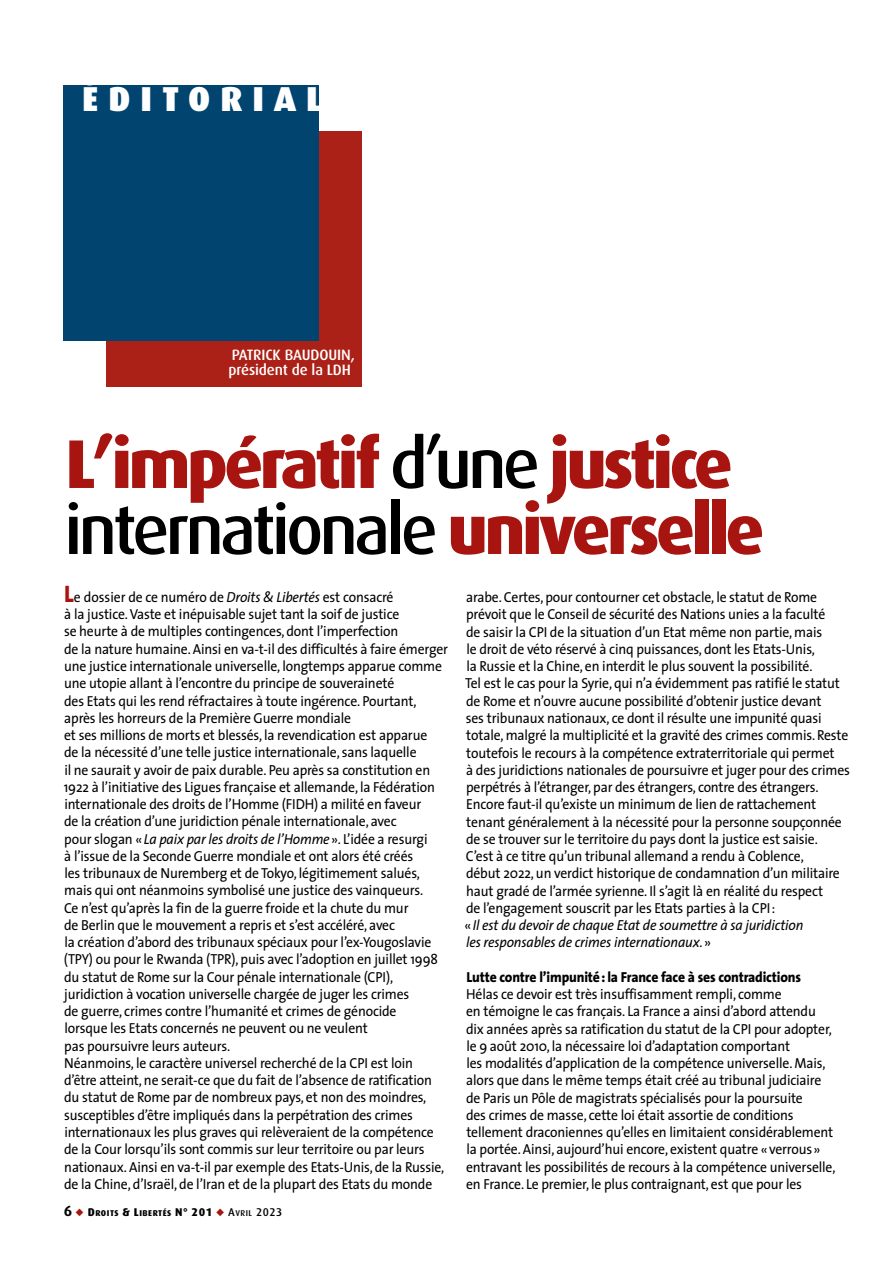
<style>
.page{position:relative;width:893px;height:1263px;background:#fff}
.page>*{position:absolute;margin:0;border:0;box-sizing:border-box;transform-origin:0 0}
.t1{font:800 69px/66px "Dax";letter-spacing:-.055em;color:#a81511}
.t2{font:900 34.65px "Dax";letter-spacing:.29em;color:#fff}
.t3{font:500 15px/15px "Dax";letter-spacing:-.01em;color:#fff}
.t4{font:14.55px/17.2px "The Sans";letter-spacing:-.01em;color:#000;scale:.94 1}
.t5{font:800 14.55px "The Sans";letter-spacing:-.01em;color:#000;scale:.94 1}
.t6{font:800 8.4px "Dax";letter-spacing:.06em;color:#000}
.s1{font-weight:500;color:#000}
.s2{font-weight:800;font-size:24px;color:#a81511}
.s3{font-style:italic}
.s4{font-weight:700;font-size:15px}
.s5{color:#a81511}
.s6{font-size:11.25px}
.s7{font-weight:500;font-size:11.25px}
.s8{font-weight:500}
</style>
<div class="page">
<div style="left:106px;top:132px;width:255px;height:255px;background:#ab2117"></div>
<div style="left:64px;top:85px;width:255px;height:255px;background:#00446f"></div>
<h2 class="t2" style="left:82px;top:79px;width:241px">ÉDITORIAL</h2>
<p class="t3" style="left:229px;top:348px;width:128px">patrick baudouin, président de la LDH</p>
<h1 class="t1" style="left:64px;top:431px;width:702px">L’impératif <span class="s1">d’une</span> justice <span class="s1">internationale</span> universelle</h1>
<p class="t4" style="left:64px;top:588px;width:410px"><span class="s2">L</span>e dossier de ce numéro de <span class="s3">Droits &amp; Libertés</span> est consacré<br>à la justice. Vaste et inépuisable sujet tant la soif de justice<br>se heurte à de multiples contingences, dont l’imperfection<br>de la nature humaine. Ainsi en va-t-il des difficultés à faire émerger une justice internationale universelle, longtemps apparue comme une utopie allant à l’encontre du principe de souveraineté<br>des Etats qui les rend réfractaires à toute ingérence. Pourtant, après les horreurs de la Première Guerre mondiale<br>et ses millions de morts et blessés, la revendication est apparue<br>de la nécessité d’une telle justice internationale, sans laquelle<br>il ne saurait y avoir de paix durable. Peu après sa constitution en 1922 à l’initiative des Ligues française et allemande, la Fédération internationale des droits de l’Homme (FIDH) a milité en faveur<br>de la création d’une juridiction pénale internationale, avec<br>pour slogan «<span class="s3">La paix par les droits de l’Homme</span>». L’idée a resurgi<br>à l’issue de la Seconde Guerre mondiale et ont alors été créés<br>les tribunaux de N uremberg et de Tokyo, légitimement salués, mais qui ont néanmoins symbolisé une justice des vainqueurs.<br>Ce n’est qu’après la fin de la guerre froide et la chute du mur<br>de Berlin que le mouvement a repris et s’est accéléré, avec<br>la création d’abord des tribunaux spéciaux pour l’ex-Yougoslavie (TPY) ou pour le Rwanda (TPR), puis avec l’adoption en juillet 1998 du statut de Rome sur la Cour pénale internationale (CPI), juridiction à vocation universelle chargée de juger les crimes<br>de guerre, crimes contre l’humanité et crimes de génocide<br>lorsque les Etats concernés ne peuvent ou ne veulent<br>pas poursuivre leurs auteurs.<br>Néanmoins, le caractère universel recherché de la CPI est loin d’être atteint, ne serait-ce que du fait de l’absence de ratification du statut de Rome par de nombreux pays, et non des moindres, susceptibles d’être impliqués dans la perpétration des crimes internationaux les plus graves qui relèveraient de la compétence de la Cour lorsqu’ils sont commis sur leur territoire ou par leurs nationaux. Ainsi en va-t-il par exemple des Etats-U nis, de la Russie, de la Chine, d’Israël, de l’Iran et de la plupart des Etats du monde</p>
<p class="t4" style="left:464px;top:588px;width:412px">arabe. Certes, pour contourner cet obstacle, le statut de Rome prévoit que le Conseil de sécurité des Nations unies a la faculté<br>de saisir la CPI de la situation d’un Etat même non partie, mais<br>le droit de véto réservé à cinq puissances, dont les Etats-U nis,<br>la Russie et la Chine, en interdit le plus souvent la possibilité.<br>Tel est le cas pour la Syrie, qui n’a évidemment pas ratifié le statut de Rome et n’ouvre aucune possibilité d’obtenir justice devant<br>ses tribunaux nationaux, ce dont il résulte une impunité quasi totale, malgré la multiplicité et la gravité des crimes commis. Reste toutefois le recours à la compétence extraterritoriale qui permet<br>à des juridictions nationales de poursuivre et juger pour des crimes perpétrés à l’étranger, par des étrangers, contre des étrangers.<br>Encore faut-il qu’existe un minimum de lien de rattachement tenant généralement à la nécessité pour la personne soupçonnée de se trouver sur le territoire du pays dont la justice est saisie.<br>C’est à ce titre qu’un tribunal allemand a rendu à Coblence,<br>début 2022, un verdict historique de condamnation d’un militaire haut gradé de l’armée syrienne. Il s’agit là en réalité du respect<br>de l’engagement souscrit par les Etats parties à la CPI:<br>«<span class="s3">Il est du devoir de chaque Etat de soumettre à sa juridiction<br>les responsables de crimes internationaux.</span>»</p>
<p class="t5" style="left:467px;top:965px;width:357px">Lutte contre l’impunité: la France face à ses contradictions</p>
<p class="t4" style="left:466px;top:985px;width:394px">Hélas ce devoir est très insuffisamment rempli, comme<br>en témoigne le cas français. La France a ainsi d’abord attendu dix années après sa ratification du statut de la CPI pour adopter, le 9 août 2010, la nécessaire loi d’adaptation comportant<br>les modalités d’application de la compétence universelle. Mais, alors que dans le même temps était créé au tribunal judiciaire de Paris un Pôle de magistrats spécialisés pour la poursuite<br>des crimes de masse, cette loi était assortie de conditions tellement draconiennes qu’elles en limitaient considérablement la portée. Ainsi, aujourd’hui encore, existent quatre «verrous» entravant les possibilités de recours à la compétence universelle, en France. Le premier, le plus contraignant, est que pour les</p>
<p class="t6" style="left:64px;top:1208px;width:220px"><span class="s4">6</span> <span class="s5">◆</span> <span class="s6">D</span>ROITS <span class="s6">&amp; L</span>IBERTÉS <span class="s6">N° 201</span> <span class="s5">◆</span> <span class="s7">A</span><span class="s8">vril</span> <span class="s7">2023</span></p>
</div>
